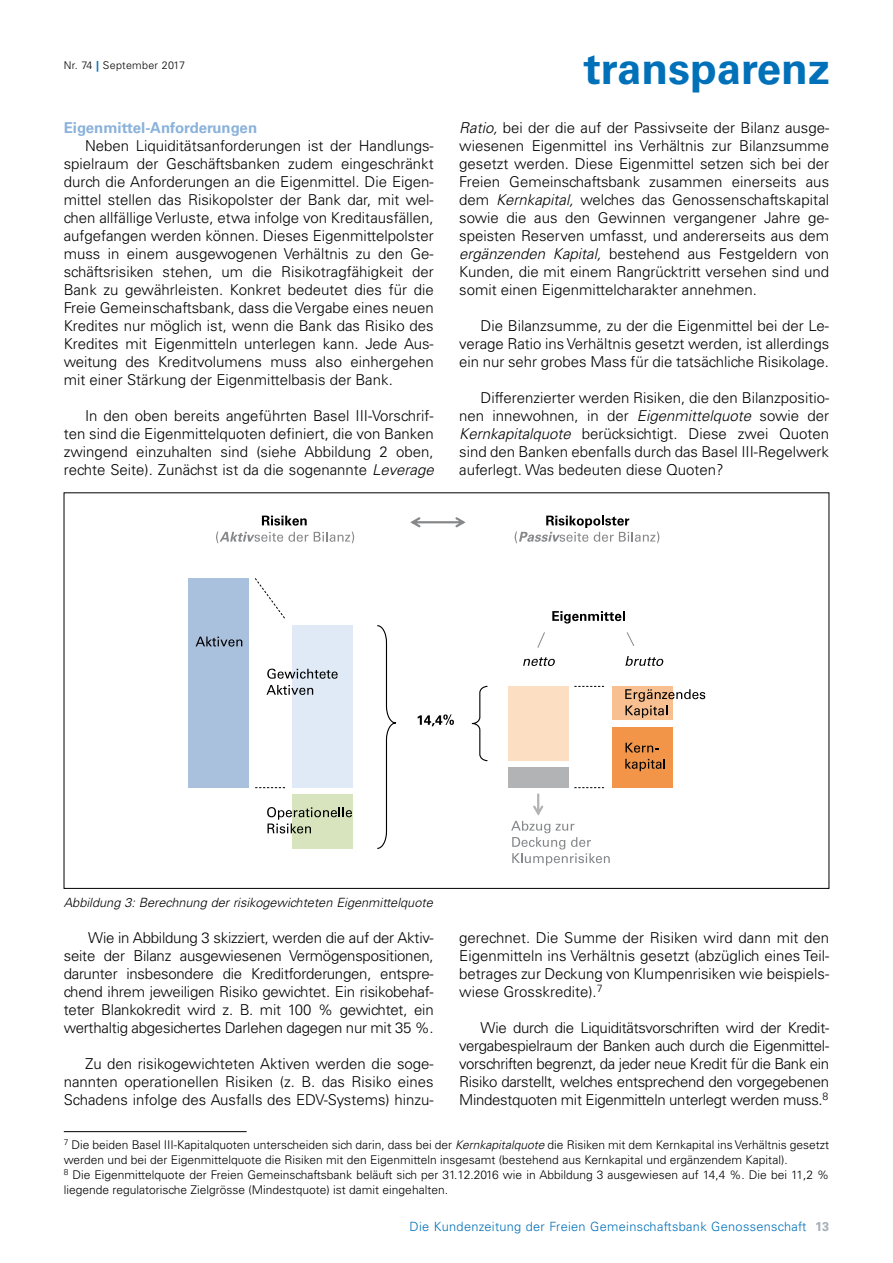
<style>
.page{position:relative;width:893px;height:1263px;background:#fff}
.page>*{position:absolute;margin:0;border:0;box-sizing:border-box;transform-origin:0 0}
.t1{font:700 43.8px "Univers";color:#0071b9}
.t2{font:300 15px/18px "Univers";color:#000;text-align:justify}
.t3{font:700 15px "Univers";color:#8ab2db}
.t4{font:300 12.75px "Univers";letter-spacing:.025em;color:#0071b9}
.t5{font:italic 300 12.75px "Univers";color:#000}
.t6{font:300 12px/15px "Univers";color:#000}
.t7{font:300 10.8px "Univers";letter-spacing:.025em;color:#000}
.s1{font-weight:700;color:#0071b9}
.s2{font-style:italic}
.s3{font-weight:700;color:#a4afb5}
</style>
<div class="page">
<div style="left:188px;top:578px;width:60px;height:210px;background:#aac1de"></div>
<div style="left:293px;top:626px;width:60px;height:162px;background:#dfeaf6"></div>
<div style="left:293px;top:794px;width:60px;height:54px;background:#d7e4bd"></div>
<div style="left:613px;top:727px;width:60px;height:61px;background:#f29548"></div>
<div style="left:613px;top:686px;width:60px;height:34px;background:#f8bf90"></div>
<div style="left:508px;top:686px;width:61px;height:75px;background:#fcdec3"></div>
<div style="left:508px;top:767px;width:60px;height:21px;background:#b1b3b4"></div>
<svg style="left:471px;top:685px;width:17px;height:77px"></svg>
<svg style="left:196px;top:636px;width:46px;height:10px"></svg>
<svg style="left:377px;top:625px;width:20px;height:224px"></svg>
<svg style="left:267px;top:807px;width:85px;height:26px"></svg>
<svg style="left:255px;top:578px;width:83px;height:210px"></svg>
<svg style="left:523px;top:657px;width:32px;height:9px"></svg>
<svg style="left:625px;top:656px;width:38px;height:10px"></svg>
<svg style="left:625px;top:689px;width:80px;height:29px"></svg>
<svg style="left:625px;top:743px;width:33px;height:10px"></svg>
<svg style="left:625px;top:759px;width:40px;height:12px"></svg>
<svg style="left:537px;top:632px;width:98px;height:16px"></svg>
<svg style="left:574px;top:686px;width:30px;height:1px"></svg>
<svg style="left:574px;top:787px;width:30px;height:1px"></svg>
<svg style="left:418px;top:714px;width:36px;height:12px"></svg>
<svg style="left:552px;top:611px;width:73px;height:12px"></svg>
<svg style="left:511px;top:794px;width:99px;height:71px"></svg>
<svg style="left:515px;top:516px;width:144px;height:27px"></svg>
<svg style="left:216px;top:516px;width:92px;height:27px"></svg>
<svg style="left:314px;top:531px;width:40px;height:12px"></svg>
<svg style="left:410px;top:517px;width:56px;height:10px"></svg>
<hr style="left:64px;top:1131px;width:183px;height:1px;background:#000">
<p class="t7" style="left:64px;top:59px;width:123px">Nr. 74 <span class="s1">|</span> September 2017</p>
<h1 class="t1" style="left:584px;top:43px;width:248px">transparenz</h1>
<p class="t3" style="left:64px;top:118px;width:195px">Eigenmittel-Anforderungen</p>
<p class="t2" style="left:64px;top:136px;width:371px;text-indent:21px">Neben Liquiditätsanforderungen ist der Handlungs&shy;spielraum der Geschäftsbanken zudem eingeschränkt durch die Anforderungen an die Eigenmittel. Die Eigen&shy;mittel stellen das Risikopolster der Bank dar, mit wel&shy;chen allfällige Verluste, etwa infolge von Kreditausfällen, aufgefangen werden können. Dieses Eigenmittelpolster muss in einem ausgewogenen Verhältnis zu den Ge&shy;schäftsrisiken stehen, um die Risikotragfähigkeit der Bank zu gewährleisten. Konkret bedeutet dies für die Freie Gemeinschaftsbank, dass die Vergabe eines neuen Kredites nur möglich ist, wenn die Bank das Risiko des Kredites mit Eigenmitteln unterlegen kann. Jede Aus&shy;weitung des Kreditvolumens muss also einhergehen mit einer Stärkung der Eigenmittelbasis der Bank.</p>
<p class="t2" style="left:64px;top:406px;width:371px;text-indent:21px">In den oben bereits angeführten Basel III-Vorschrif&shy;ten sind die Eigenmittelquoten definiert, die von Banken zwingend einzuhalten sind (siehe Abbildung 2 oben, rechte Seite). Zunächst ist da die sogenannte <span class="s2">Leverage</span></p>
<p class="t2" style="left:459px;top:118px;width:371px"><span class="s2">Ratio,</span> bei der die auf der Passivseite der Bilanz ausge&shy;wiesenen Eigenmittel ins Verhältnis zur Bilanzsumme gesetzt werden. Diese Eigenmittel setzen sich bei der Freien Gemeinschaftsbank zusammen einerseits aus dem <span class="s2">Kernkapital,</span> welches das Genossenschaftskapital sowie die aus den Gewinnen vergangener Jahre ge&shy;speisten Reserven umfasst, und andererseits aus dem <span class="s2">ergänzenden Kapital,</span> bestehend aus Festgeldern von Kunden, die mit einem Rangrücktritt versehen sind und somit einen Eigenmittelcharakter annehmen.</p>
<p class="t2" style="left:459px;top:316px;width:371px;text-indent:21px">Die Bilanzsumme, zu der die Eigenmittel bei der Le&shy;verage Ratio ins Verhältnis gesetzt werden, ist allerdings ein nur sehr grobes Mass für die tatsächliche Risikolage.</p>
<p class="t2" style="left:459px;top:388px;width:371px;text-indent:21px">Differenzierter werden Risiken, die den Bilanzpositio&shy;nen innewohnen, in der <span class="s2">Eigenmittelquote</span> sowie der <span class="s2">Kernkapitalquote</span> berücksichtigt. Diese zwei Quoten sind den Banken ebenfalls durch das Basel III-Regelwerk auferlegt. Was bedeuten diese Quoten?</p>
<p class="t5" style="left:64px;top:894px;width:370px">Abbildung 3: Berechnung der risikogewichteten Eigenmittelquote</p>
<p class="t2" style="left:64px;top:928px;width:371px;text-indent:24px">Wie in Abbildung 3 skizziert, werden die auf der Aktiv&shy;seite der Bilanz ausgewiesenen Vermögenspositionen, darunter insbesondere die Kreditforderungen, entspre&shy;chend ihrem jeweiligen Risiko gewichtet. Ein risikobehaf&shy;teter Blankokredit wird z. B. mit 100 % gewichtet, ein werthaltig abgesichertes Darlehen dagegen nur mit 35 %.</p>
<p class="t2" style="left:64px;top:1054px;width:371px;text-indent:21px">Zu den risikogewichteten Aktiven werden die soge&shy;nannten operationellen Risiken (z. B. das Risiko eines Schadens infolge des Ausfalls des EDV-Systems) hinzu-</p>
<p class="t2" style="left:459px;top:928px;width:371px">gerechnet. Die Summe der Risiken wird dann mit den Eigenmitteln ins Verhältnis gesetzt (abzüglich eines Teil&shy;betrages zur Deckung von Klumpenrisiken wie beispiels&shy;wiese Grosskredite).<sup>7</sup></p>
<p class="t2" style="left:459px;top:1018px;width:371px;text-indent:21px">Wie durch die Liquiditätsvorschriften wird der Kredit&shy;vergabespielraum der Banken auch durch die Eigenmittel&shy;vorschriften begrenzt, da jeder neue Kredit für die Bank ein Risiko darstellt, welches entsprechend den vorgegebenen Mindestquoten mit Eigenmitteln unterlegt werden muss.<sup>8</sup></p>
<p class="t6" style="left:64px;top:1137px;width:767px"><sup>7</sup> Die beiden Basel III-Kapitalquoten unterscheiden sich darin, dass bei der <span class="s2">Kernkapitalquote</span> die Risiken mit dem Kernkapital ins Verhältnis gesetzt werden und bei der Eigenmittelquote die Risiken mit den Eigenmitteln insgesamt (bestehend aus Kernkapital und ergänzendem Kapital).<br><sup>8</sup> Die Eigenmittelquote der Freien Gemeinschaftsbank beläuft sich per 31.12.2016 wie in Abbildung 3 ausgewiesen auf 14,4 %. Die bei 11,2 % liegende regulatorische Zielgrösse (Mindestquote) ist damit eingehalten.</p>
<p class="t4" style="left:410px;top:1218px;width:421px">Die Kundenzeitung der Freien Gemeinschaftsbank Genossenschaft <span class="s3">13</span></p>
</div>
